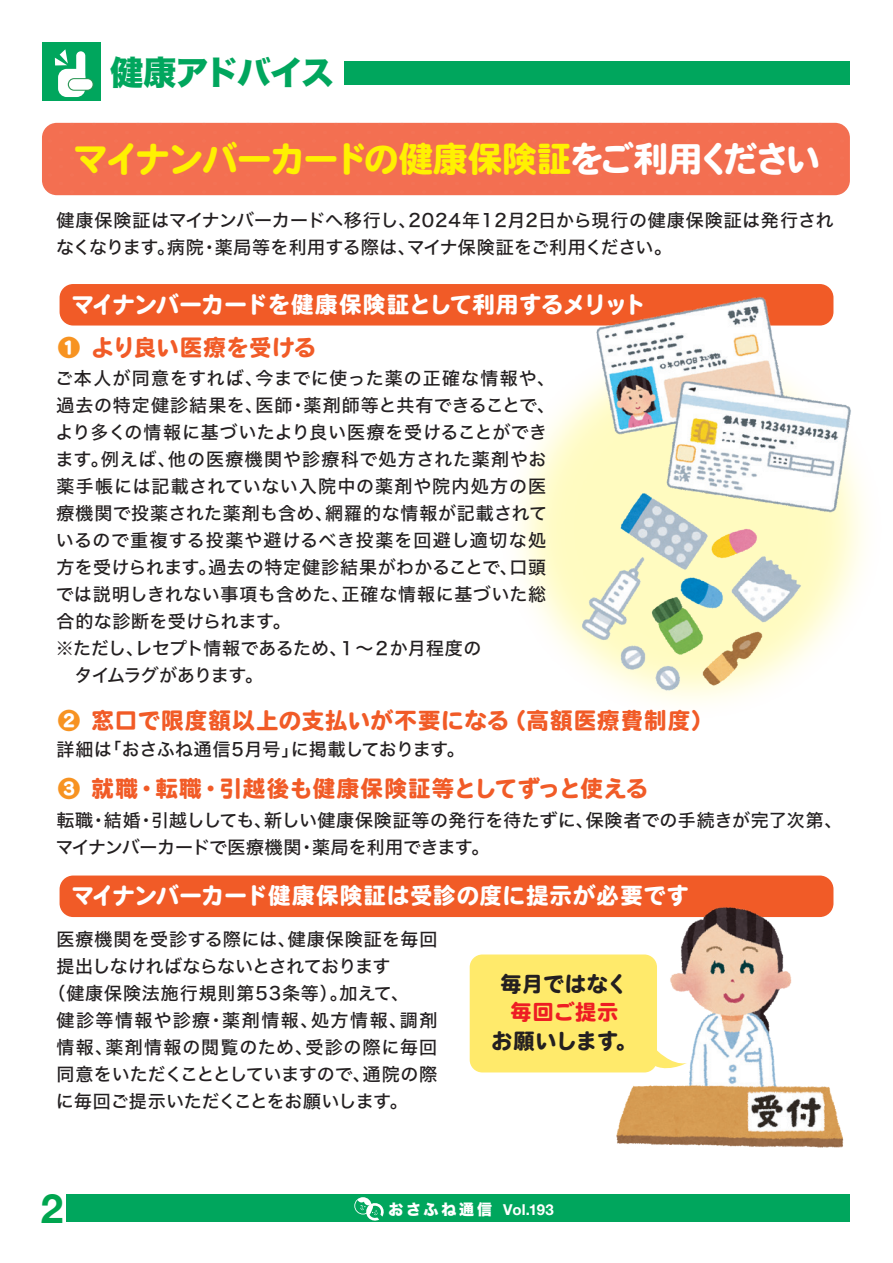
<style>
.page{position:relative;width:893px;height:1263px;background:#fff}
.page>*{position:absolute;margin:0;border:0;box-sizing:border-box;transform-origin:0 0}
.t1{font:700 40.35px "Helvetica Neue";color:#00a54f}
.t2{font:34.5px "Heisei Maru Go Std W8";letter-spacing:-.03em;color:#fff101}
.t3{font:33.45px "Hira Kaku Std W8";letter-spacing:-.05em;color:#00a65d}
.t4{font:22.5px "Heisei Maru Go Std W8";letter-spacing:.035em;color:#f15b27}
.t5{font:22.5px "Heisei Maru Go Std W8";letter-spacing:.02em;color:#fff}
.t6{font:22.5px "Heisei Maru Go Std W8";letter-spacing:-.02em;color:#fff}
.t7{font:22.5px "Heisei Maru Go Std W8";letter-spacing:.01em;color:#f15b27}
.t8{font:21.15px "Heisei Maru Go Std W8";letter-spacing:-.005em;color:#231f20}
.t9{font:21.15px "Heisei Maru Go Std W8";letter-spacing:.025em;color:#ee1d23}
.t10{font:18px/27px "Hiragino Sans W5";letter-spacing:.025em;color:#231f20}
.t11{font:18px/27px "Hiragino Sans W5";letter-spacing:.005em;color:#231f20}
.t12{font:18px "Hiragino Sans W5";letter-spacing:.05em;color:#231f20}
.t13{font:18px "Hiragino Sans W5";letter-spacing:-.01em;color:#231f20}
.t14{font:18px "Hiragino Sans W5";letter-spacing:.085em;color:#231f20}
.t15{font:18px "Hiragino Sans W5";letter-spacing:-.015em;color:#231f20}
.t16{font:18px "Hiragino Sans W5";letter-spacing:-.03em;color:#231f20}
.t17{font:700 15px "Helvetica Neue";letter-spacing:-.005em;color:#fff}
.s1{color:#fff}
.s2{color:#f79321}
.s3{font-family:"Hira Kaku Std W8";font-weight:400}
</style>
<div class="page">
<div style="left:66px;top:1195px;width:784px;height:27px;background:#00a65d"></div>
<svg style="left:354px;top:1197px;width:30px;height:24px"></svg>
<div style="left:42px;top:43px;width:59px;height:58px;background:#00a65d"></div>
<div style="left:76px;top:51px;width:9px;height:34px;background:#fff;border-radius:5px"></div>
<div style="left:58px;top:69px;width:27px;height:28px;background:#fff;border-radius:9px"></div>
<svg style="left:68px;top:78px;width:26px;height:13px"></svg>
<div style="left:69px;top:79px;width:24px;height:11px;background:#fff;border-radius:5px"></div>
<svg style="left:55px;top:49px;width:13px;height:16px"></svg>
<div style="left:344px;top:62px;width:506px;height:23px;background:#00a65d"></div>
<div style="left:42px;top:123px;width:808px;height:72px;background:#f36f51;border-radius:15px"></div>
<div style="left:60px;top:875px;width:773px;height:42px;background:#f15b27;border-radius:14px"></div>
<div style="left:60px;top:284px;width:773px;height:41px;background:#f15b27;border-radius:14px"></div>
<img style="left:590px;top:284px;width:264px;height:243px">
<img style="left:602px;top:893px;width:242px;height:255px">
<div style="left:470px;top:954px;width:187px;height:118px;background:#ffea6b;border-radius:13px"></div>
<svg style="left:650px;top:1048px;width:37px;height:27px"></svg>
<img style="left:572px;top:483px;width:237px;height:224px">
<h3 class="t3" style="left:110px;top:54px;width:226px">健康アドバイス</h3>
<h2 class="t2" style="left:73px;top:140px;width:749px">マイナンバーカードの健康保険証<span class="s1">をご利用ください</span></h2>
<p class="t10" style="left:56px;top:206px;width:779px">健康保険証はマイナンバーカードへ移行し、2024年12月2日から現行の健康保険証は発行されなくなります。病院・薬局等を利用する際は、マイナ保険証をご利用ください。</p>
<p class="t6" style="left:71px;top:292px;width:577px">マイナンバーカードを健康保険証として利用するメリット</p>
<p class="t7" style="left:58px;top:335px;width:260px"><span class="s2">❶</span> より良い医療を受ける</p>
<p class="t10" style="left:55px;top:364px;width:501px">ご本人が同意をすれば、今までに使った薬の正確な情報や、過去の特定健診結果を、医師・薬剤師等と共有できることで、より多くの情報に基づいたより良い医療を受けることができます。例えば、他の医療機関や診療科で処方された薬剤やお薬手帳には記載されていない入院中の薬剤や院内処方の医療機関で投薬された薬剤も含め、網羅的な情報が記載されているので重複する投薬や避けるべき投薬を回避し適切な処方を受けられます。過去の特定健診結果がわかることで、口頭では説明しきれない事項も含めた、正確な情報に基づいた総合的な診断を受けられます。<br>※ただし、レセプト情報であるため、１～２か月程度の<br>　タイムラグがあります。</p>
<p class="t4" style="left:58px;top:708px;width:657px"><span class="s2">❷</span> 窓口で限度額以上の支払いが不要になる（高額医療費制度）</p>
<p class="t11" style="left:56px;top:735px;width:410px">詳細は「おさふね通信5月号」に掲載しております。</p>
<p class="t4" style="left:58px;top:776px;width:592px"><span class="s2">❸</span> 就職・転職・引越後も健康保険証等としてずっと使える</p>
<p class="t11" style="left:56px;top:806px;width:788px">転職・結婚・引越ししても、新しい健康保険証等の発行を待たずに、保険者での手続きが完了次第、マイナンバーカードで医療機関・薬局を利用できます。</p>
<p class="t5" style="left:71px;top:883px;width:619px">マイナンバーカード健康保険証は受診の度に提示が必要です</p>
<p class="t10" style="left:56px;top:925px;width:382px">医療機関を受診する際には、健康保険証を毎回</p>
<p class="t16" style="left:56px;top:950px;width:336px">提出しなければならないとされております</p>
<p class="t12" style="left:47px;top:977px;width:363px">（健康保険法施行規則第53条等）。加えて、</p>
<p class="t14" style="left:56px;top:1004px;width:382px">健診等情報や診療・薬剤情報、処方情報、調剤</p>
<p class="t12" style="left:56px;top:1031px;width:382px">情報、薬剤情報の閲覧のため、受診の際に毎回</p>
<p class="t13" style="left:56px;top:1058px;width:382px">同意をいただくこととしていますので、通院の際</p>
<p class="t15" style="left:56px;top:1085px;width:353px">に毎回ご提示いただくことをお願いします。</p>
<p class="t8" style="left:501px;top:972px;width:129px">毎月ではなく</p>
<p class="t9" style="left:510px;top:1000px;width:109px">毎回ご提示</p>
<p class="t8" style="left:491px;top:1029px;width:148px">お願いします。</p>
<h1 class="t1" style="left:41px;top:1176px;width:24px">2</h1>
<p class="t17" style="left:389px;top:1198px;width:167px"><span class="s3">おさふね通信</span> Vol.193</p>
</div>
